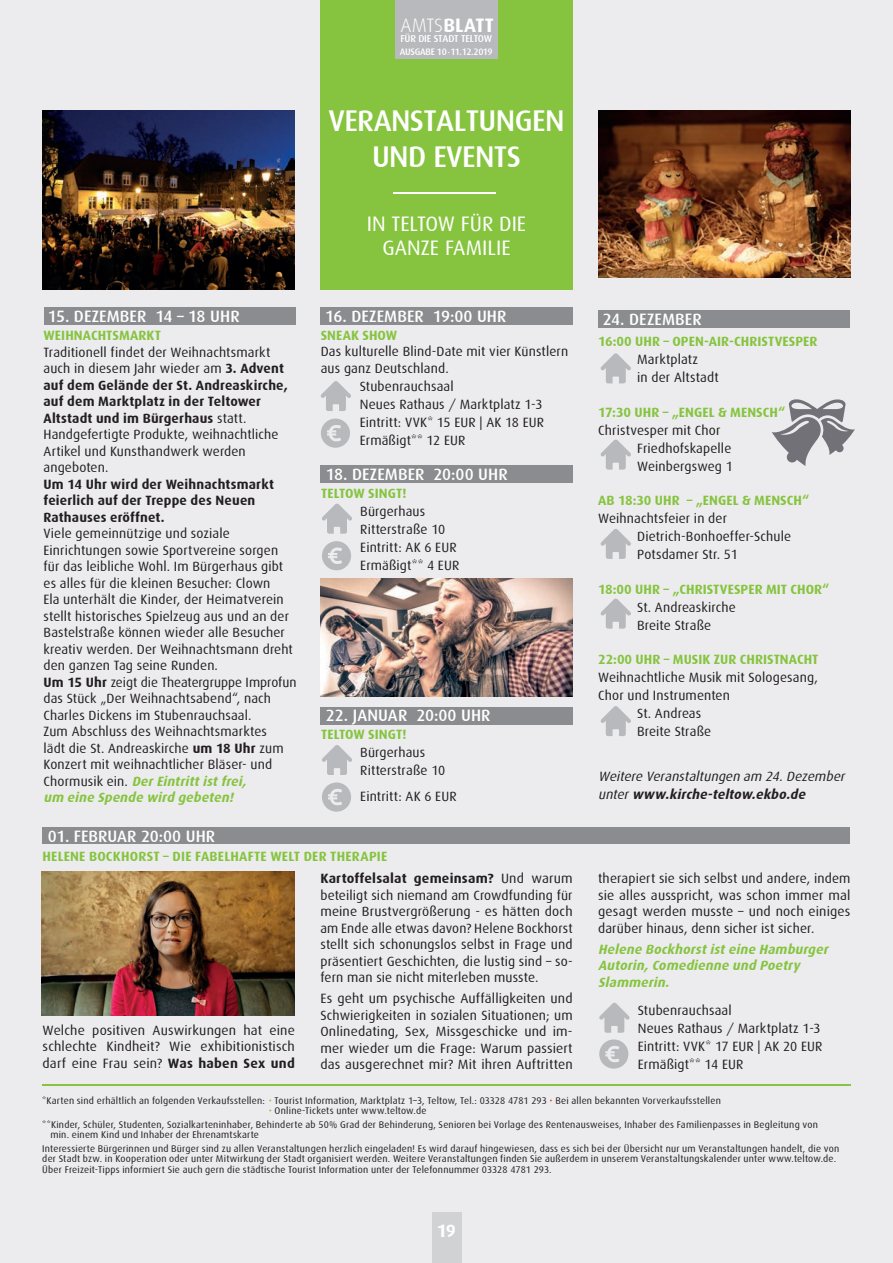
<style>
.page{position:relative;width:893px;height:1263px;background:#ececee}
.page>*{position:absolute;margin:0;border:0;box-sizing:border-box;transform-origin:0 0}
.t1{font:500 30px/36px "Dax";letter-spacing:-.02em;color:#fff;text-align:center}
.t2{font:21px/24px "Dax";color:#fff;text-align:center}
.t3{font:700 19.5px "Dax";letter-spacing:.005em;color:#fff}
.t4{font:700 18px "Dax";color:#fff}
.t5{font:500 16.5px "Dax";letter-spacing:.005em;color:#fff}
.t6{font:13.5px/16.5px "Dax";letter-spacing:.01em;color:#231f20}
.t7{font:700 13.5px "Dax";letter-spacing:.005em;color:#86c43f}
.t8{font:700 13.5px/16.5px "Dax";letter-spacing:.015em;color:#231f20}
.t9{font:italic 700 13.5px/16.5px "Dax";color:#86c43f}
.t10{font:italic 13.5px/18px "Dax";color:#231f20}
.t11{font:500 10.05px "Dax";letter-spacing:-.02em;color:#fff}
.t12{font:9.75px/13.5px "Dax";letter-spacing:.02em;color:#231f20}
.t13{font:500 9.45px "Dax";letter-spacing:-.03em;color:#fff}
.s1{font-weight:300}
.s2{font-weight:700}
.s3{font-weight:700;font-style:italic;color:#86c43f}
.s4{color:#86c43f}
.s5{color:#f04b22}
</style>
<div class="page">
<div style="left:320px;top:0;width:253px;height:290px;background:#86c43f"></div>
<hr style="left:394px;top:192px;width:102px;height:2px;background:#fff">
<img style="left:598px;top:111px;width:252px;height:166px">
<img style="left:42px;top:111px;width:253px;height:179px">
<div style="left:320px;top:308px;width:253px;height:17px;background:#8a8c8f"></div>
<hr style="left:42px;top:1084px;width:808px;height:2px;background:#86c43f">
<div style="left:44px;top:308px;width:251px;height:17px;background:#8a8c8f"></div>
<div style="left:42px;top:827px;width:808px;height:17px;background:#8a8c8f"></div>
<div style="left:321px;top:466px;width:252px;height:17px;background:#8a8c8f"></div>
<div style="left:321px;top:707px;width:252px;height:17px;background:#8a8c8f"></div>
<img style="left:41px;top:871px;width:254px;height:144px">
<div style="left:598px;top:311px;width:252px;height:17px;background:#8a8c8f"></div>
<svg style="left:772px;top:399px;width:83px;height:67px"></svg>
<div style="left:432px;top:1212px;width:29px;height:51px;background:#d1d2d4"></div>
<div style="left:396px;top:0;width:102px;height:59px;background:#b8b9bc"></div>
<svg style="left:599px;top:1002px;width:31px;height:31px"></svg>
<svg style="left:599px;top:1039px;width:29px;height:29px"></svg>
<svg style="left:322px;top:503px;width:30px;height:31px"></svg>
<svg style="left:322px;top:745px;width:30px;height:30px"></svg>
<svg style="left:322px;top:541px;width:29px;height:29px"></svg>
<svg style="left:322px;top:782px;width:29px;height:30px"></svg>
<svg style="left:321px;top:381px;width:30px;height:30px"></svg>
<svg style="left:321px;top:419px;width:29px;height:29px"></svg>
<svg style="left:600px;top:353px;width:31px;height:30px"></svg>
<svg style="left:600px;top:439px;width:31px;height:31px"></svg>
<svg style="left:600px;top:529px;width:31px;height:30px"></svg>
<svg style="left:600px;top:598px;width:31px;height:31px"></svg>
<svg style="left:600px;top:706px;width:31px;height:30px"></svg>
<img style="left:321px;top:579px;width:252px;height:117px">
<h3 class="t3" style="left:400px;top:14px;width:95px"><span class="s1">AMTS</span>BLATT</h3>
<p class="t11" style="left:400px;top:33px;width:93px">FÜR DIE STADT TELTOW</p>
<p class="t13" style="left:400px;top:46px;width:94px">AUSGABE 10 <span class="s2">˙</span>11.12.2019</p>
<h1 class="t1" style="left:328px;top:103px;width:237px">VERANSTALTUNGEN<br>UND EVENTS</h1>
<p class="t5" style="left:48px;top:307px;width:193px">15. DEZEMBER 14 – 18 UHR</p>
<p class="t7" style="left:43px;top:328px;width:119px">WEIHNACHTSMARKT</p>
<p class="t6" style="left:43px;top:344px;width:246px">Traditionell findet der Weihnachtsmarkt auch in diesem Jahr wieder am <span class="s2">3. Advent auf dem Gelände der St. Andreaskirche, auf dem Marktplatz in der Teltower Altstadt und im Bürgerhaus</span> statt.<br>Handgefertigte Produkte, weihnachtliche Artikel und Kunsthandwerk werden angeboten.</p>
<p class="t8" style="left:43px;top:476px;width:232px">Um 14 Uhr wird der Weihnachtsmarkt feierlich auf der Treppe des Neuen<br>Rathauses eröffnet.</p>
<p class="t6" style="left:43px;top:525px;width:255px">Viele gemeinnützige und soziale Einrichtungen sowie Sportvereine sorgen für das leibliche Wohl. Im Bürgerhaus gibt es alles für die kleinen Besucher: Clown<br>Ela unterhält die Kinder, der Heimatverein stellt historisches Spielzeug aus und an der Bastelstraße können wieder alle Besucher kreativ werden. Der Weihnachtsmann dreht den ganzen Tag seine Runden.<br><span class="s2">Um 15 Uhr</span> zeigt die Theatergruppe Improfun das Stück „Der Weihnachtsabend“, nach Charles Dickens im Stubenrauchsaal.<br>Zum Abschluss des Weihnachtsmarktes<br>lädt die St. Andreaskirche <span class="s2">um 18 Uhr</span> zum Konzert mit weihnachtlicher Bläser- und<br>C h o r m u s i k e i n . <span class="s3">DerEintrittistfrei,<br>um eine Spende wird gebeten!</span></p>
<p class="t5" style="left:48px;top:827px;width:169px">01. FEBRUAR 20:00 UHR</p>
<h2 class="t2" style="left:367px;top:212px;width:161px">IN TELTOW FÜR DIE<br>GANZE FAMILIE</h2>
<p class="t5" style="left:325px;top:307px;width:183px">16. DEZEMBER 19:00 UHR</p>
<p class="t7" style="left:321px;top:327px;width:78px">SNEAK SHOW</p>
<p class="t6" style="left:321px;top:343px;width:249px">Das kulturelle Blind-Date mit vier Künstlern aus ganz Deutschland.</p>
<p class="t6" style="left:360px;top:377px;width:186px;line-height:18px">Stubenrauchsaal<br>Neues Rathaus / Marktplatz 1-3<br>Eintritt: VVK* 15 EUR | AK 18 EUR<br>Ermäßigt** 12 EUR</p>
<p class="t5" style="left:326px;top:465px;width:183px">18. DEZEMBER 20:00 UHR</p>
<p class="t7" style="left:321px;top:486px;width:87px">TELTOW SINGT!</p>
<p class="t6" style="left:360px;top:502px;width:101px;line-height:18px">Bürgerhaus<br>Ritterstraße 10<br>Eintritt: AK 6 EUR<br>Ermäßigt** 4 EUR</p>
<p class="t5" style="left:326px;top:706px;width:166px">22. JANUAR 20:00 UHR</p>
<p class="t7" style="left:321px;top:727px;width:87px">TELTOW SINGT!</p>
<p class="t6" style="left:360px;top:744px;width:87px;line-height:18px">Bürgerhaus<br>Ritterstraße 10</p>
<p class="t6" style="left:360px;top:788px;width:98px">Eintritt: AK 6 EUR</p>
<p class="t7" style="left:43px;top:849px;width:346px">HELENE BOCKHORST – DIE FABELHAFTE WELT DER THERAPIE</p>
<p class="t6" style="left:43px;top:1022px;width:254px;text-align:justify">Welche positiven Auswirkungen hat eine schlechte Kindheit? Wie exhibitionistisch darf eine Frau sein? <span class="s2">Was haben Sex und</span></p>
<p class="t6" style="left:320px;top:870px;width:254px;text-align:justify"><span class="s2">Kartoffelsalat gemeinsam?</span> Und warum beteiligt sich niemand am Crowdfunding für meine Brustvergrößerung - es hätten doch am Ende alle etwas davon? Helene Bockhorst stellt sich schonungslos selbst in Frage und präsentiert Geschichten, die lustig sind – so&shy;fern man sie nicht miterleben musste.</p>
<p class="t6" style="left:320px;top:990px;width:254px;text-align:justify">Es geht um psychische Auffälligkeiten und Schwierigkeiten in sozialen Situationen; um Onlinedating, Sex, Missgeschicke und im&shy;mer wieder um die Frage: Warum passiert das ausgerechnet mir? Mit ihren Auftritten</p>
<p class="t5" style="left:603px;top:310px;width:100px">24. DEZEMBER</p>
<p class="t7" style="left:598px;top:334px;width:221px">16:00 UHR – OPEN-AIR-CHRISTVESPER</p>
<p class="t6" style="left:637px;top:351px;width:83px;line-height:18px">Marktplatz<br>in der Altstadt</p>
<p class="t7" style="left:598px;top:404px;width:188px">17:30 UHR – „ENGEL &amp; MENSCH“</p>
<p class="t6" style="left:637px;top:421px;width:97px;line-height:18px;text-indent:-39px">Christvesper mit Chor<br>Friedhofskapelle<br>Weinbergsweg 1</p>
<p class="t7" style="left:598px;top:493px;width:212px">AB 18:30 UHR – „ENGEL &amp; MENSCH“</p>
<p class="t6" style="left:637px;top:510px;width:156px;line-height:18px;text-indent:-39px">Weihnachtsfeier in der<br>Dietrich-Bonhoeffer-Schule<br>Potsdamer Str. 51</p>
<p class="t7" style="left:598px;top:581px;width:233px">18:00 UHR – „CHRISTVESPER MIT CHOR“</p>
<p class="t6" style="left:637px;top:598px;width:100px;line-height:18px">St. Andreaskirche<br>Breite Straße</p>
<p class="t7" style="left:598px;top:652px;width:222px">22:00 UHR – MUSIK ZUR CHRISTNACHT</p>
<p class="t6" style="left:598px;top:669px;width:221px">Weihnachtliche Musik mit Sologesang,</p>
<p class="t6" style="left:598px;top:687px;width:133px">Chor und Instrumenten</p>
<p class="t6" style="left:637px;top:705px;width:66px">St. Andreas</p>
<p class="t6" style="left:637px;top:723px;width:76px">Breite Straße</p>
<p class="t10" style="left:598px;top:768px;width:251px">Weitere Veranstaltungen am 24.Dezember unter<span class="s2">www.kirche-teltow.ekbo.de</span></p>
<p class="t6" style="left:598px;top:870px;width:254px;text-align:justify">therapiert sie sich selbst und andere, indem sie alles ausspricht, was schon immer mal gesagt werden musste – und noch einiges darüber hinaus, denn sicher ist sicher.</p>
<p class="t9" style="left:598px;top:941px;width:235px">Helene Bockhorstisteine Hamburger<br>Autorin,Comedienne und Poetry<br>Slammerin.</p>
<p class="t6" style="left:638px;top:1001px;width:186px;line-height:18px">Stubenrauchsaal<br>Neues Rathaus / Marktplatz 1-3<br>Eintritt: VVK* 17 EUR | AK 20 EUR<br>Ermäßigt** 14 EUR</p>
<p class="t12" style="left:42px;top:1094px;width:680px">*Karten sind erhältlich an folgenden Verkaufsstellen: <span class="s4">•</span> Tourist Information, Marktplatz 1–3, Teltow, Tel.: 03328 4781 293 <span class="s5">•</span> Bei allen bekannten Vorverkaufsstellen</p>
<p class="t12" style="left:42px;top:1104px;width:777px;text-indent:227px"><span class="s4">•</span> Online-Tickets unter www.teltow.de<br>**Kinder, Schüler, Studenten, Sozialkarteninhaber, Behinderte ab 50% Grad der Behinderung, Senioren bei Vorlage des Rentenausweises, Inhaber des Familienpasses in Begleitung von</p>
<p class="t12" style="left:42px;top:1128px;width:798px;text-indent:8px">min. einem Kind und Inhaber der Ehrenamtskarte<br>Interessierte Bürgerinnen und Bürger sind zu allen Veranstaltungen herzlich eingeladen! Es wird darauf hingewiesen, dass es sich bei der Übersicht nur um Veranstaltungen handelt, die von</p>
<p class="t12" style="left:42px;top:1154px;width:795px;line-height:10.5px">der Stadt bzw. in Kooperation oder unter Mitwirkung der Stadt organisiert werden. Weitere Veranstaltungen finden Sie außerdem in unserem Veranstaltungskalender unter www.teltow.de.<br>Über Freizeit-Tipps informiert Sie auch gern die städtische Tourist Information unter der Telefonnummer 03328 4781 293.</p>
<h3 class="t4" style="left:437px;top:1220px;width:21px">19</h3>
</div>
